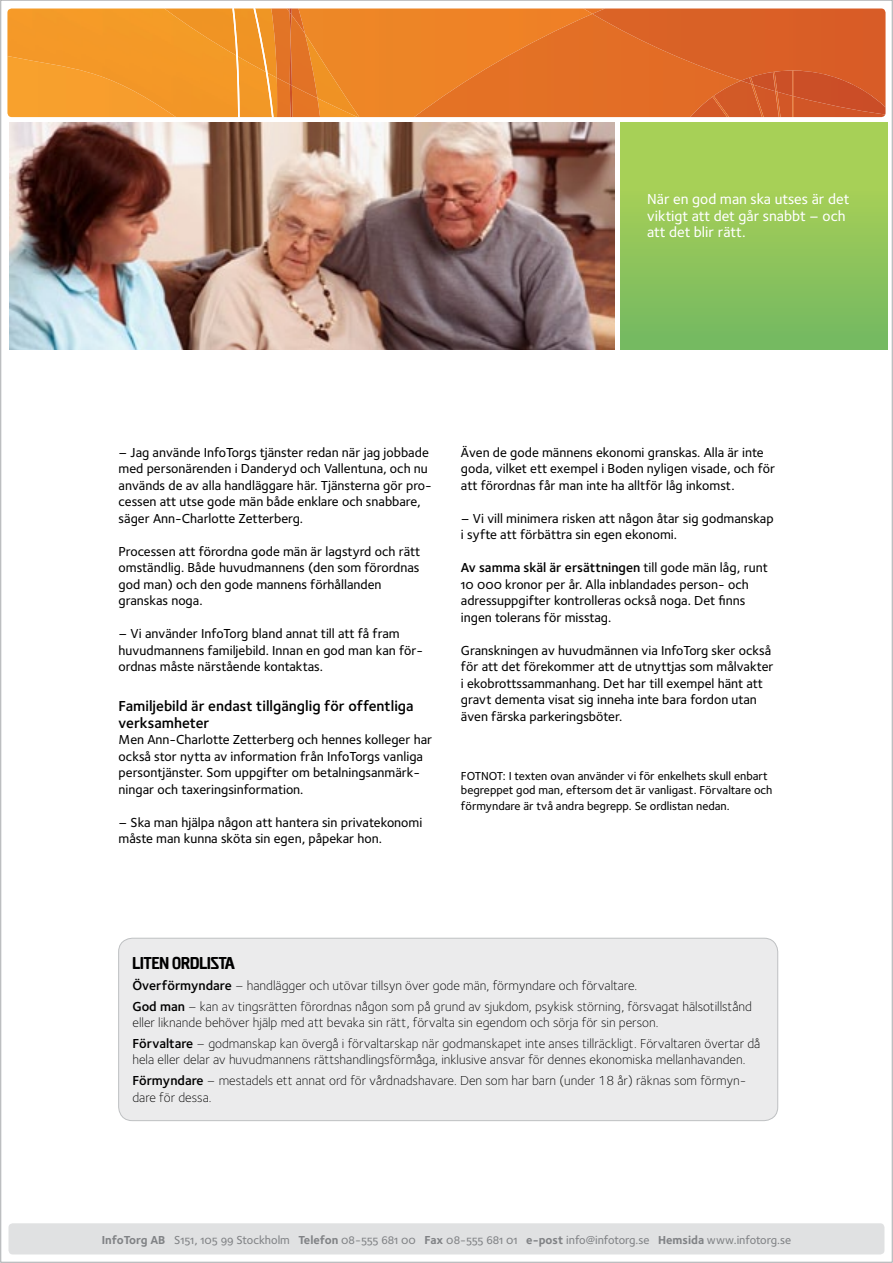
<style>
.page{position:relative;width:893px;height:1263px;background:#fff}
.page>*{position:absolute;margin:0;border:0;box-sizing:border-box;transform-origin:0 0}
.t1{font:300 18px "Elston RR";color:#000}
.t2{font:500 15px/16.5px "Foundry Sterling";color:#fff}
.t3{font:15px/16.5px "Foundry Sterling Demi OSF";color:#000}
.t4{font:13.5px/16.5px "Foundry Sterling Medium OSF";color:#000}
.t5{font:300 13.5px/20.7px "Foundry Sterling";color:#000}
.t6{font:13.5px "Foundry Sterling Demi OSF";color:#000}
.t7{font:12px/13.5px "Foundry Sterling Medium OSF";color:#000}
.t8{font:12px "Foundry Sterling Medium OSF";color:#808285}
.s1{font-family:"Foundry Sterling Medium OSF"}
.s2{font-family:"Foundry Sterling Demi OSF";font-weight:400}
.s3{font-family:"Foundry Sterling Bold OSF"}
</style>
<div class="page">
<img style="left:281px;top:84px;width:6px;height:33px">
<img style="left:281px;top:9px;width:6px;height:75px">
<div style="left:7px;top:9px;width:274px;height:108px;background:#f49927"></div>
<svg style="left:287px;top:9px;width:598px;height:108px;background:#e26f26"></svg>
<div style="left:9px;top:1223px;width:875px;height:31px;background:#e0e1e2;border-radius:4px"></div>
<div style="left:119px;top:938px;width:659px;height:183px;background:#ebebec;border-radius:14px"></div>
<div style="left:118px;top:938px;width:660px;height:183px;border:1px solid #bec0c2;border-radius:14px"></div>
<div style="left:620px;top:122px;width:268px;height:228px;background:linear-gradient(to bottom,#b2d555,#76b961)"></div>
<img style="left:10px;top:122px;width:605px;height:228px">
<p class="t2" style="left:647px;top:191px;width:204px">När en god man ska utses är det viktigt att det går snabbt – och att det blir rätt.</p>
<p class="t4" style="left:119px;top:444px;width:315px">– Jag använde InfoTorgs tjänster redan när jag jobbade med personärenden i Danderyd och Vallentuna, och nu används de av alla handläggare här. Tjänsterna gör pro&shy;cessen att utse gode män både enklare och snabbare, säger Ann-Charlotte Zetterberg.</p>
<p class="t4" style="left:119px;top:543px;width:303px">Processen att förordna gode män är lagstyrd och rätt omständlig. Både huvudmannens (den som förordnas god man) och den gode mannens förhållanden granskas noga.</p>
<p class="t4" style="left:119px;top:625px;width:306px">– Vi använder InfoTorg bland annat till att få fram huvudmannens familjebild. Innan en god man kan för&shy;ordnas måste närstående kontaktas.</p>
<p class="t3" style="left:119px;top:698px;width:297px">Familjebild är endast tillgänglig för offentliga verksamheter</p>
<p class="t4" style="left:119px;top:731px;width:315px">Men Ann-Charlotte Zetterberg och hennes kolleger har också stor nytta av information från InfoTorgs vanliga persontjänster. Som uppgifter om betalningsanmärk&shy;ningar och taxeringsinformation.</p>
<p class="t4" style="left:119px;top:814px;width:305px">– Ska man hjälpa någon att hantera sin privatekonomi måste man kunna sköta sin egen, påpekar hon.</p>
<p class="t4" style="left:461px;top:444px;width:316px">Även de gode männens ekonomi granskas. Alla är inte goda, vilket ett exempel i Boden nyligen visade, och för att förordnas får man inte ha alltför låg inkomst.</p>
<p class="t4" style="left:461px;top:510px;width:314px">– Vi vill minimera risken att någon åtar sig godmanskap i syfte att förbättra sin egen ekonomi.</p>
<p class="t6" style="left:461px;top:560px;width:308px">Av samma skäl är ersättningen <span class="s1">till gode män låg, runt</span></p>
<p class="t4" style="left:461px;top:576px;width:289px">10 000 kronor per år. Alla inblandades person- och adressuppgifter kontrolleras också noga. Det finns ingen tolerans för misstag.</p>
<p class="t4" style="left:461px;top:642px;width:314px">Granskningen av huvudmännen via InfoTorg sker också för att det förekommer att de utnyttjas som målvakter i ekobrottssammanhang. Det har till exempel hänt att gravt dementa visat sig inneha inte bara fordon utan även färska parkeringsböter.</p>
<p class="t7" style="left:461px;top:769px;width:313px">FOTNOT: I texten ovan använder vi för enkelhets skull enbart begreppet god man, eftersom det är vanligast. Förvaltare och</p>
<p class="t7" style="left:461px;top:799px;width:270px">förmyndare är två andra begrepp. Se ordlistan nedan.</p>
<h1 class="t1" style="left:132px;top:954px;width:104px">LITEN ORDLISTA</h1>
<p class="t5" style="left:132px;top:975px;width:621px"><span class="s2">Överförmyndare</span> – handlägger och utövar tillsyn över gode män, förmyndare och förvaltare.<br><span class="s2">God man</span> – kan av tingsrätten förordnas någon som på grund av sjukdom, psykisk störning, försvagat hälsotillstånd</p>
<p class="t5" style="left:132px;top:1012px;width:629px">eller liknande behöver hjälp med att bevaka sin rätt, förvalta sin egendom och sörja för sin person.<br><span class="s2">Förvaltare</span> – godmanskap kan övergå i förvaltarskap när godmanskapet inte anses tillräckligt. Förvaltaren övertar då</p>
<p class="t5" style="left:132px;top:1049px;width:615px">hela eller delar av huvudmannens rättshandlingsförmåga, inklusive ansvar för dennes ekonomiska mellanhavanden.<br><span class="s2">Förmyndare</span> – mestadels ett annat ord för vårdnadshavare. Den som har barn (under 18 år) räknas som förmyn-</p>
<p class="t5" style="left:132px;top:1087px;width:81px">dare för dessa.</p>
<p class="t8" style="left:102px;top:1232px;width:691px"><span class="s3">InfoTorg AB</span> S151, 105 99 Stockholm <span class="s3">Telefon</span> 08-555 681 00 <span class="s3">Fax</span> 08-555 681 01 <span class="s3">e-post</span> info@infotorg.se <span class="s3">Hemsida</span> www.infotorg.se</p>
</div>
